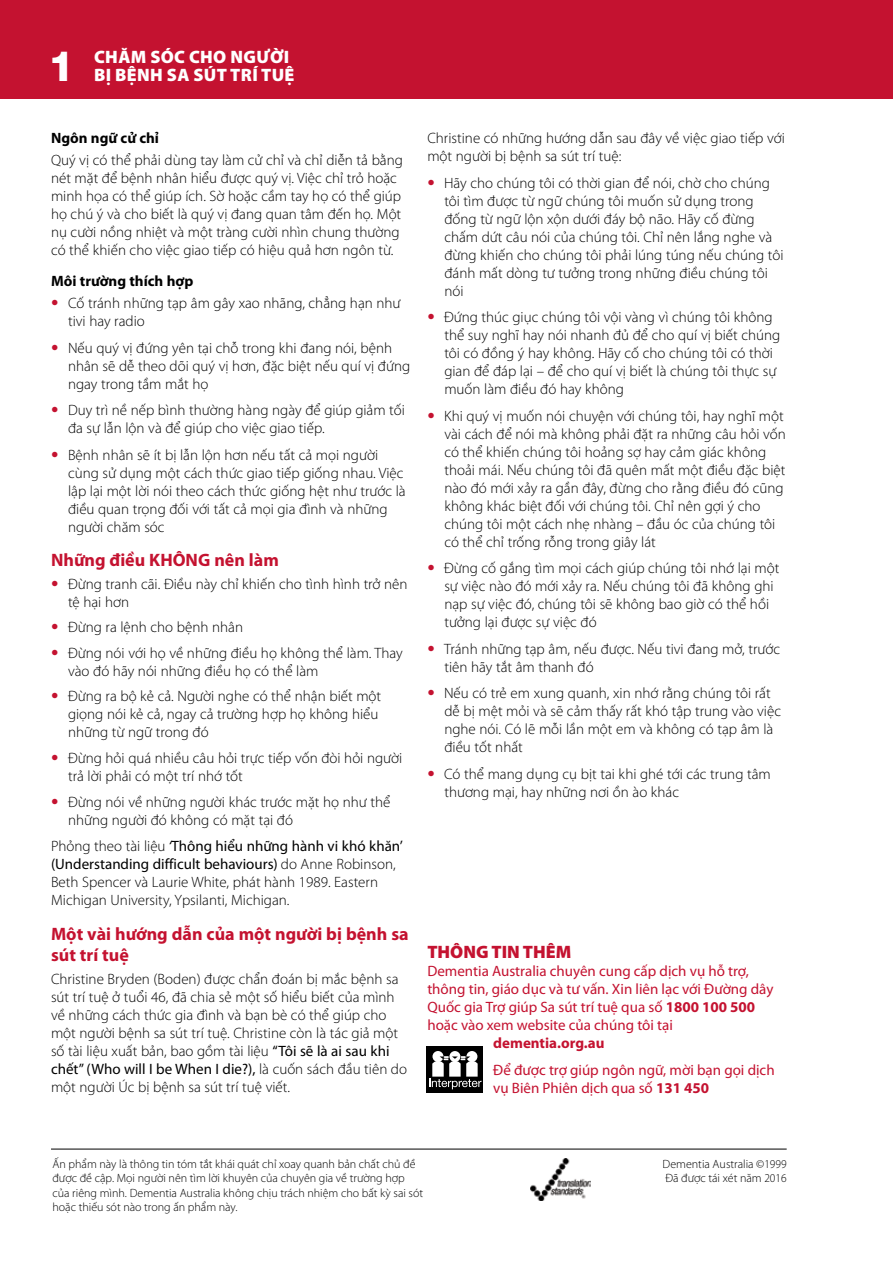
<style>
.page{position:relative;width:893px;height:1263px;background:#fff}
.page>*{position:absolute;margin:0;border:0;box-sizing:border-box;transform-origin:0 0}
.t1{font:800 42px "Helvetica Neue LT Pro";color:#fff}
.t2{font:700 18px/21.6px "Myriad Pro";color:#c41230}
.t3{font:900 18px "Myriad Pro";letter-spacing:.02em;color:#fff}
.t4{font:900 18px "Myriad Pro";color:#c41230}
.t5{font:300 15px/18px "Myriad Pro";color:#000}
.t6{font:15px/18px "Myriad Pro";color:#c41230}
.t7{font:700 15px "Myriad Pro";color:#000}
.t8{font:700 15px "Myriad Pro";color:#c41230}
.t9{font:300 12px/14.4px "Myriad Pro";color:#000}
.s1{font-family:"Univers";color:#c41230}
.s2{font-weight:400;font-style:italic}
.s3{font-weight:400}
.s4{font-weight:700}
</style>
<div class="page">
<div style="left:0;top:0;width:893px;height:99px;background:#c41230"></div>
<div style="left:426px;top:1046px;width:57px;height:47px;background:#000"></div>
<div style="left:466px;top:1051px;width:11px;height:11px;background:#fff;border-radius:50%"></div>
<div style="left:432px;top:1051px;width:11px;height:11px;background:#fff;border-radius:50%"></div>
<div style="left:449px;top:1051px;width:11px;height:11px;background:#fff;border-radius:50%"></div>
<svg style="left:429px;top:1056px;width:53px;height:33px"></svg>
<hr style="left:51px;top:1149px;width:736px;height:1px;background:#000">
<img style="left:530px;top:1159px;width:60px;height:41px">
<h1 class="t1" style="left:48px;top:41px;width:28px">1</h1>
<p class="t3" style="left:94px;top:45px;width:197px">CHĂM SÓC CHO NGƯỜI</p>
<p class="t3" style="left:94px;top:63px;width:202px">BỊ BỆNH SA SÚT TRÍ TUỆ</p>
<p class="t7" style="left:51px;top:128px;width:110px">Ngôn ngữ cử chỉ</p>
<p class="t5" style="left:51px;top:151px;width:353px">Quý vị có thể phải dùng tay làm cử chỉ và chỉ diễn tả bằng nét mặt để bệnh nhân hiểu được quý vị. Việc chỉ trỏ hoặc minh họa có thể giúp ích. Sờ hoặc cầm tay họ có thể giúp họ chú ý và cho biết là quý vị đang quan tâm đến họ. Một nụ cười nồng nhiệt và một tràng cười nhìn chung thường có thể khiến cho việc giao tiếp có hiệu quả hơn ngôn từ.</p>
<p class="t7" style="left:51px;top:271px;width:144px">Môi trường thích hợp</p>
<p class="t5" style="left:68px;top:294px;width:334px;text-indent:-17px"><span class="s1">•</span> Cố tránh những tạp âm gây xao nhãng, chẳng hạn như tivi hay radio</p>
<p class="t5" style="left:68px;top:339px;width:344px;text-indent:-17px"><span class="s1">•</span> Nếu quý vị đứng yên tại chỗ trong khi đang nói, bệnh nhân sẽ dễ theo dõi quý vị hơn, đặc biệt nếu quí vị đứng ngay trong tầm mắt họ</p>
<p class="t5" style="left:68px;top:401px;width:338px;text-indent:-17px"><span class="s1">•</span> Duy trì nề nếp bình thường hàng ngày để giúp giảm tối đa sự lẫn lộn và để giúp cho việc giao tiếp.</p>
<p class="t5" style="left:68px;top:446px;width:339px;text-indent:-17px"><span class="s1">•</span> Bệnh nhân sẽ ít bị lẫn lộn hơn nếu tất cả mọi người cùng sử dụng một cách thức giao tiếp giống nhau. Việc lập lại một lời nói theo cách thức giống hệt như trước là điều quan trọng đối với tất cả mọi gia đình và những người chăm sóc</p>
<p class="t2" style="left:51px;top:549px;width:229px">Những điều KHÔNG nên làm</p>
<p class="t5" style="left:68px;top:574px;width:341px;text-indent:-17px"><span class="s1">•</span> Đừng tranh cãi. Điều này chỉ khiến cho tình hình trở nên tệ hại hơn</p>
<p class="t5" style="left:51px;top:618px;width:194px"><span class="s1">•</span> Đừng ra lệnh cho bệnh nhân</p>
<p class="t5" style="left:68px;top:644px;width:336px;text-indent:-17px"><span class="s1">•</span> Đừng nói với họ về những điều họ không thể làm. Thay vào đó hãy nói những điều họ có thể làm</p>
<p class="t5" style="left:68px;top:687px;width:315px;text-indent:-17px"><span class="s1">•</span> Đừng ra bộ kẻ cả. Người nghe có thể nhận biết một giọng nói kẻ cả, ngay cả trường hợp họ không hiểu những từ ngữ trong đó</p>
<p class="t5" style="left:68px;top:749px;width:336px;text-indent:-17px"><span class="s1">•</span> Đừng hỏi quá nhiều câu hỏi trực tiếp vốn đòi hỏi người trả lời phải có một trí nhớ tốt</p>
<p class="t5" style="left:68px;top:793px;width:324px;text-indent:-17px"><span class="s1">•</span> Đừng nói về những người khác trước mặt họ như thể những người đó không có mặt tại đó</p>
<p class="t5" style="left:51px;top:837px;width:353px">Phỏng theo tài liệu <span class="s2">‘</span><span class="s3">Thông hiểu những hành vi khó khăn’ (Understanding difficult behaviours)</span> do Anne Robinson, Beth Spencer và Laurie White, phát hành 1989. Eastern Michigan University, Ypsilanti, Michigan.</p>
<p class="t2" style="left:51px;top:922px;width:359px">Một vài hướng dẫn của một người bị bệnh sa sút trí tuệ</p>
<p class="t5" style="left:51px;top:969px;width:358px">Christine Bryden (Boden) được chẩn đoán bị mắc bệnh sa sút trí tuệ ở tuổi 46, đã chia sẻ một số hiểu biết của mình về những cách thức gia đình và bạn bè có thể giúp cho một người bệnh sa sút trí tuệ. Christine còn là tác giả một số tài liệu xuất bản, bao gồm tài liệu <span class="s3">“Tôi sẽ là ai sau khi chết” (Who will I be When I die?),</span> là cuốn sách đầu tiên do một người Úc bị bệnh sa sút trí tuệ viết.</p>
<p class="t5" style="left:427px;top:129px;width:359px">Christine có những hướng dẫn sau đây về việc giao tiếp với một người bị bệnh sa sút trí tuệ:</p>
<p class="t5" style="left:444px;top:173px;width:341px;text-indent:-17px"><span class="s1">•</span> Hãy cho chúng tôi có thời gian để nói, chờ cho chúng tôi tìm được từ ngữ chúng tôi muốn sử dụng trong đống từ ngữ lộn xộn dưới đáy bộ não. Hãy cố đừng chấm dứt câu nói của chúng tôi. Chỉ nên lắng nghe và đừng khiến cho chúng tôi phải lúng túng nếu chúng tôi đánh mất dòng tư tưởng trong những điều chúng tôi nói</p>
<p class="t5" style="left:444px;top:308px;width:337px;text-indent:-17px"><span class="s1">•</span> Đứng thúc giục chúng tôi vội vàng vì chúng tôi không thể suy nghĩ hay nói nhanh đủ để cho quí vị biết chúng tôi có đồng ý hay không. Hãy cố cho chúng tôi có thời gian để đáp lại – để cho quí vị biết là chúng tôi thực sự muốn làm điều đó hay không</p>
<p class="t5" style="left:444px;top:406px;width:343px;text-indent:-17px"><span class="s1">•</span> Khi quý vị muốn nói chuyện với chúng tôi, hay nghĩ một vài cách để nói mà không phải đặt ra những câu hỏi vốn có thể khiến chúng tôi hoảng sợ hay cảm giác không thoải mái. Nếu chúng tôi đã quên mất một điều đặc biệt nào đó mới xảy ra gần đây, đừng cho rằng điều đó cũng không khác biệt đối với chúng tôi. Chỉ nên gợi ý cho chúng tôi một cách nhẹ nhàng – đầu óc của chúng tôi có thể chỉ trống rỗng trong giây lát</p>
<p class="t5" style="left:444px;top:559px;width:336px;text-indent:-17px"><span class="s1">•</span> Đừng cố gắng tìm mọi cách giúp chúng tôi nhớ lại một sự việc nào đó mới xảy ra. Nếu chúng tôi đã không ghi nạp sự việc đó, chúng tôi sẽ không bao giờ có thể hồi tưởng lại được sự việc đó</p>
<p class="t5" style="left:444px;top:639px;width:337px;text-indent:-17px"><span class="s1">•</span> Tránh những tạp âm, nếu được. Nếu tivi đang mở, trước tiên hãy tắt âm thanh đó</p>
<p class="t5" style="left:444px;top:684px;width:338px;text-indent:-17px"><span class="s1">•</span> Nếu có trẻ em xung quanh, xin nhớ rằng chúng tôi rất dễ bị mệt mỏi và sẽ cảm thấy rất khó tập trung vào việc nghe nói. Có lẽ mỗi lần một em và không có tạp âm là điều tốt nhất</p>
<p class="t5" style="left:444px;top:764px;width:328px;text-indent:-17px"><span class="s1">•</span> Có thể mang dụng cụ bịt tai khi ghé tới các trung tâm thương mại, hay những nơi ồn ào khác</p>
<p class="t4" style="left:427px;top:940px;width:145px">THÔNG TIN THÊM</p>
<p class="t6" style="left:427px;top:962px;width:348px">Dementia Australia chuyên cung cấp dịch vụ hỗ trợ, thông tin, giáo dục và tư vấn. Xin liên lạc với Đường dây Quốc gia Trợ giúp Sa sút trí tuệ qua số <span class="s4">1800 100 500 </span>hoặc vào xem website của chúng tôi tại</p>
<p class="t8" style="left:493px;top:1033px;width:113px">dementia.org.au</p>
<p class="t6" style="left:493px;top:1060px;width:283px">Để được trợ giúp ngôn ngữ, mời bạn gọi dịch vụ Biên Phiên dịch qua số <span class="s4">131 450</span></p>
<p class="t9" style="left:52px;top:1156px;width:372px">Ấn phẩm này là thông tin tóm tắt khái quát chỉ xoay quanh bản chất chủ đề được đề cập. Mọi người nên tìm lời khuyên của chuyên gia về trường hợp của riêng mình. Dementia Australia không chịu trách nhiệm cho bất kỳ sai sót hoặc thiếu sót nào trong ấn phẩm này.</p>
<p class="t9" style="left:663px;top:1156px;width:126px">Dementia Australia ©1999<br>Đã được tái xét năm 2016</p>
</div>
